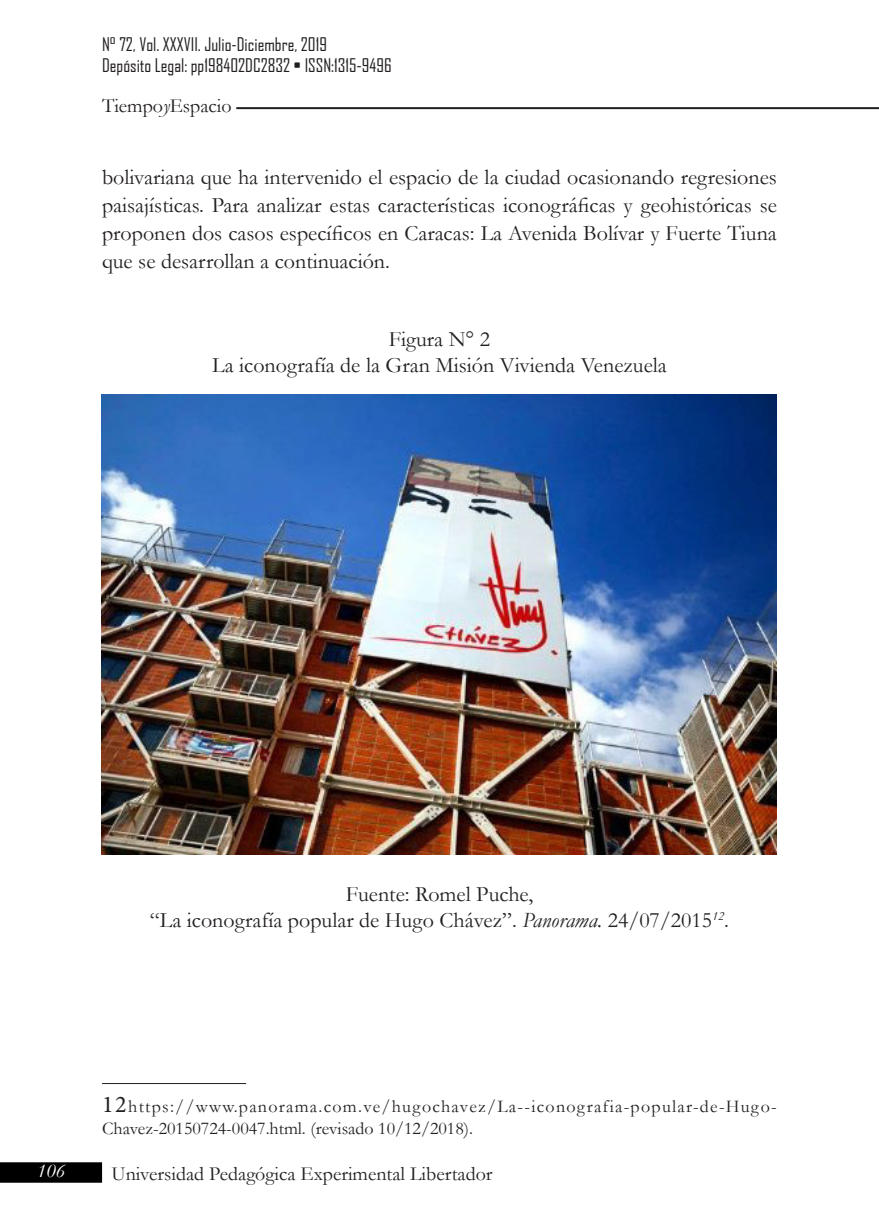
<style>
.page{position:relative;width:879px;height:1219px;background:#fff}
.page>*{position:absolute;margin:0;border:0;box-sizing:border-box;transform-origin:0 0}
.t1{font:22px/28px "Garamond";color:#231f20;text-align:justify}
.t2{font:20px "Garamond";color:#231f20}
.t3{font:italic 20px "Garamond";color:#fff}
.t4{font:18px/21.6px "Garamond";letter-spacing:.07em;color:#231f20}
.t5{font:18px/21.6px "Agency FB";color:#231f20}
.s1{font-style:italic}
.s2{font-family:"Minion Pro";font-size:24px}
</style>
<div class="page">
<hr style="left:236px;top:107px;width:643px;height:2px;background:#231f20">
<div style="left:1px;top:1163px;width:100px;height:19px;background:#000"></div>
<div style="left:0;top:1162px;width:102px;height:21px;border:2px solid #000"></div>
<img style="left:102px;top:394px;width:675px;height:460px">
<hr style="left:102px;top:1083px;width:144px;height:1px;background:#231f20">
<p class="t5" style="left:102px;top:33px;width:291px">N° 72, Vol. XXXVII. Julio-Diciembre, 2019<br>Depósito Legal: pp198402DC2832 • ISSN:1315-9496</p>
<p class="t2" style="left:102px;top:93px;width:131px">Tiempo<span class="s1">y</span>Espacio</p>
<p class="t1" style="left:102px;top:163px;width:676px">bolivariana que ha intervenido el espacio de la ciudad ocasionando regresiones paisajísticas. Para analizar estas características iconográficas y geohistóricas se proponen dos casos específicos en Caracas: La Avenida Bolívar y Fuerte Tiuna que se desarrollan a continuación.</p>
<p class="t1" style="left:389px;top:324px;width:103px">Figura N° 2</p>
<p class="t1" style="left:212px;top:351px;width:456px">La iconografía de la Gran Misión Vivienda Venezuela</p>
<p class="t1" style="left:150px;top:880px;width:580px;line-height:26.4px;text-align:center">Fuente: Romel Puche,<br>“La iconografía popular de Hugo Chávez”. <span class="s1">Panorama.</span> 24/07/2015<sup>12</sup>.</p>
<p class="t4" style="left:102px;top:1095px;width:676px"><span class="s2">12</span>https://www.panorama.com.ve/hugochavez/La--iconografia-popular-de-Hugo-<br>Chavez-20150724-0047.html. (revisado 10/12/2018).</p>
<p class="t3" style="left:37px;top:1157px;width:30px">106</p>
<p class="t2" style="left:111px;top:1160px;width:382px">Universidad Pedagógica Experimental Libertador</p>
</div>
